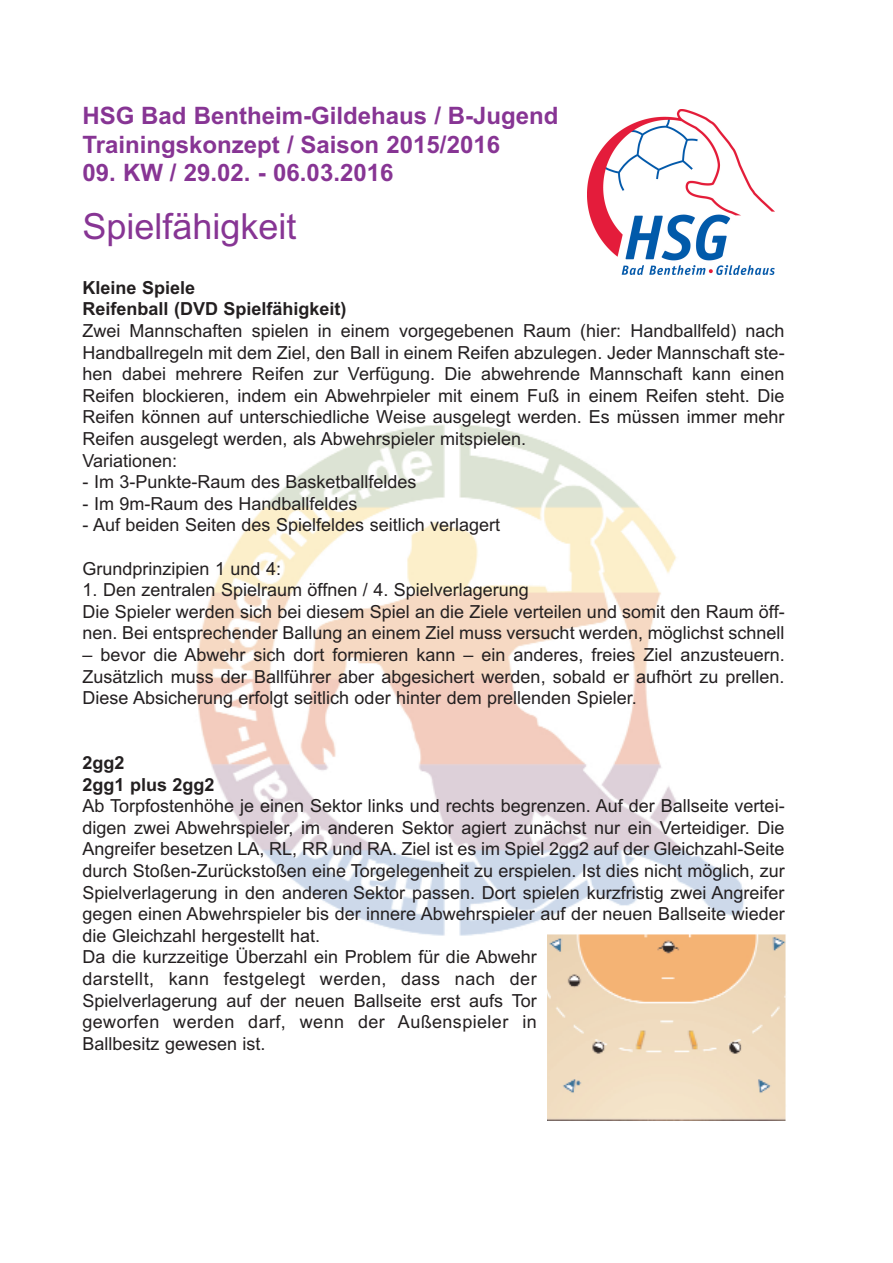
<style>
.page{position:relative;width:893px;height:1263px;background:#fff}
.page>*{position:absolute;margin:0;border:0;box-sizing:border-box;transform-origin:0 0}
.t1{font:36px "Arial";color:#873594}
.t2{font:700 24px/28.8px "Arial";color:#873594}
.t3{font:18px/21.6px "Arial";color:#231f20}
.t4{font:700 18px/21.6px "Arial";color:#231f20}
</style>
<div class="page">
<img style="left:196px;top:424px;width:586px;height:512px">
<img style="left:588px;top:110px;width:187px;height:165px">
<img style="left:547px;top:935px;width:239px;height:186px">
<h2 class="t2" style="left:82px;top:102px;width:478px">HSG Bad Bentheim-Gildehaus / B-Jugend<br>Trainingskonzept / Saison 2015/2016</h2>
<h2 class="t2" style="left:82px;top:159px;width:312px">09. KW / 29.02. - 06.03.2016</h2>
<h1 class="t1" style="left:82px;top:203px;width:216px">Spielfähigkeit</h1>
<p class="t4" style="left:82px;top:277px;width:266px">Kleine Spiele<br>Reifenball (DVD Spielfähigkeit)</p>
<p class="t3" style="left:82px;top:320px;width:704px">Zwei Mannschaften spielen in einem vorgegebenen Raum (hier: Handballfeld) nach Handballregeln mit dem Ziel, den Ball in einem Reifen abzulegen. Jeder Mannschaft ste&shy;hen dabei mehrere Reifen zur Verfügung. Die abwehrende Mannschaft kann einen Reifen blockieren, indem ein Abwehrpieler mit einem Fuß in einem Reifen steht. Die Reifen können auf unterschiedliche Weise ausgelegt werden. Es müssen immer mehr Reifen ausgelegt werden, als Abwehrspieler mitspielen.<br>Variationen:</p>
<p class="t3" style="left:82px;top:471px;width:336px">- Im 3-Punkte-Raum des Basketballfeldes</p>
<p class="t3" style="left:82px;top:493px;width:277px">- Im 9m-Raum des Handballfeldes</p>
<p class="t3" style="left:82px;top:514px;width:419px">- Auf beiden Seiten des Spielfeldes seitlich verlagert</p>
<p class="t3" style="left:82px;top:558px;width:200px">Grundprinzipien 1 und 4:</p>
<p class="t3" style="left:82px;top:579px;width:704px">1. Den zentralen Spielraum öffnen / 4. Spielverlagerung<br>Die Spieler werden sich bei diesem Spiel an die Ziele verteilen und somit den Raum öff&shy;nen. Bei entsprechender Ballung an einem Ziel muss versucht werden, möglichst schnell</p>
<p class="t3" style="left:83px;top:644px;width:704px;text-align:justify">– bevor die Abwehr sich dort formieren kann – ein anderes, freies Ziel anzusteuern.<br>Zusätzlich muss der Ballführer aber abgesichert werden, sobald er aufhört zu prellen.<br>Diese Absicherung erfolgt seitlich oder hinter dem prellenden Spieler.</p>
<p class="t4" style="left:82px;top:752px;width:134px">2gg2<br>2gg1 plus 2gg2</p>
<p class="t3" style="left:82px;top:795px;width:704px">Ab Torpfostenhöhe je einen Sektor links und rechts begrenzen. Auf der Ballseite vertei&shy;digen zwei Abwehrspieler, im anderen Sektor agiert zunächst nur ein Verteidiger. Die Angreifer besetzen LA, RL, RR und RA. Ziel ist es im Spiel 2gg2 auf der Gleichzahl-Seite durch Stoßen-Zurückstoßen eine Torgelegenheit zu erspielen. Ist dies nicht möglich, zur Spielverlagerung in den anderen Sektor passen. Dort spielen kurzfristig zwei Angreifer gegen einen Abwehrspieler bis der innere Abwehrspieler auf der neuen Ballseite wieder die Gleichzahl hergestellt hat.<br>Da die kurzzeitige Überzahl ein Problem für die Abwehr<br>darstellt, kann festgelegt werden, dass nach der<br>Spielverlagerung auf der neuen Ballseite erst aufs Tor<br>geworfen werden darf, wenn der Außenspieler in<br>Ballbesitz gewesen ist.</p>
</div>
